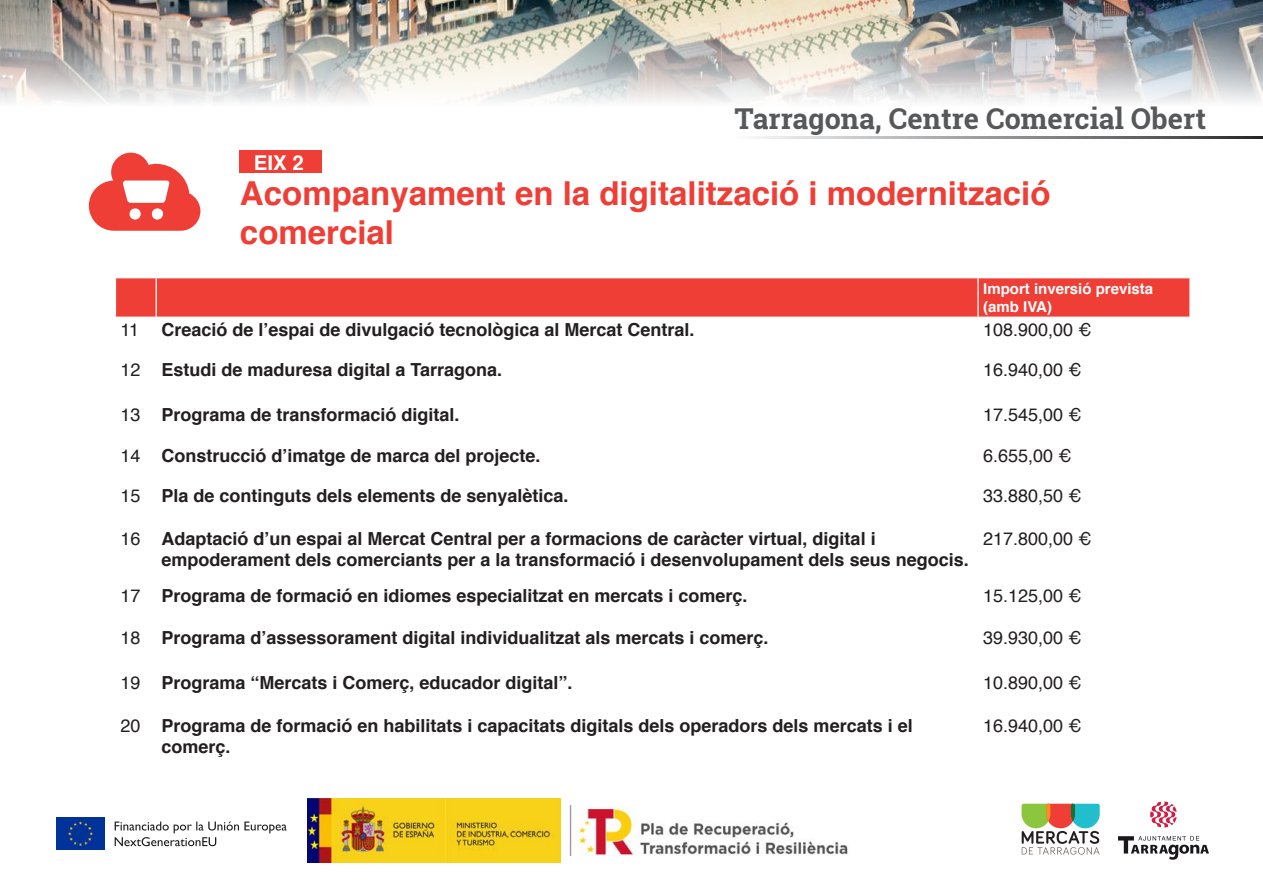
<style>
.page{position:relative;width:1263px;height:893px;background:#fff}
.page>*{position:absolute;margin:0;border:0;box-sizing:border-box;transform-origin:0 0}
.t1{font:700 33px/39.6px "Helvetica";color:#ee3e35}
.t2{font:700 28.8px "Roboto Slab";color:#57585a}
.t3{font:700 20.4px "Helvetica";color:#fff}
.t4{font:700 18px/21.6px "Helvetica";color:#231f20}
.t5{font:18px "Helvetica";color:#231f20}
.t6{font:700 15px/18px "Helvetica";color:#fff}
</style>
<div class="page">
<img style="left:0;top:0;width:1263px;height:103px">
<svg style="left:1021px;top:804px;width:79px;height:51px"></svg>
<svg style="left:1118px;top:836px;width:91px;height:24px"></svg>
<svg style="left:1150px;top:801px;width:27px;height:26px"></svg>
<svg style="left:755px;top:137px;width:507px;height:1px"></svg>
<svg style="left:89px;top:153px;width:111px;height:78px"></svg>
<div style="left:116px;top:278px;width:1073px;height:39px;background:#ee3e35"></div>
<hr style="left:156px;top:278px;width:1px;height:39px;background:#fff">
<hr style="left:977px;top:278px;width:2px;height:39px;background:#fff">
<div style="left:239px;top:150px;width:82px;height:23px;background:#ee3e35"></div>
<img style="left:560px;top:805px;width:69px;height:50px">
<img style="left:56px;top:818px;width:49px;height:32px">
<svg style="left:115px;top:821px;width:172px;height:25px"></svg>
<img style="left:579px;top:810px;width:269px;height:46px">
<img style="left:307px;top:799px;width:253px;height:63px">
<p class="t3" style="left:254px;top:146px;width:52px">EIX 2</p>
<p class="t2" style="left:735px;top:98px;width:473px">Tarragona, Centre Comercial Obert</p>
<p class="t1" style="left:240px;top:174px;width:812px">Acompanyament en la digitalització i modernització comercial</p>
<p class="t6" style="left:983px;top:280px;width:172px">Import inversió prevista (amb IVA)</p>
<p class="t5" style="left:121px;top:316px;width:20px">11</p>
<p class="t4" style="left:161px;top:319px;width:535px">Creació de l’espai de divulgació tecnològica al Mercat Central.</p>
<p class="t5" style="left:983px;top:316px;width:110px">108.900,00 €</p>
<p class="t5" style="left:121px;top:356px;width:22px">12</p>
<p class="t4" style="left:161px;top:359px;width:342px">Estudi de maduresa digital a Tarragona.</p>
<p class="t5" style="left:983px;top:356px;width:100px">16.940,00 €</p>
<p class="t5" style="left:121px;top:401px;width:22px">13</p>
<p class="t4" style="left:161px;top:404px;width:300px">Programa de transformació digital.</p>
<p class="t5" style="left:983px;top:401px;width:100px">17.545,00 €</p>
<p class="t5" style="left:121px;top:442px;width:22px">14</p>
<p class="t4" style="left:161px;top:445px;width:381px">Construcció d’imatge de marca del projecte.</p>
<p class="t5" style="left:983px;top:442px;width:90px">6.655,00 €</p>
<p class="t5" style="left:121px;top:482px;width:22px">15</p>
<p class="t4" style="left:161px;top:485px;width:409px">Pla de continguts dels elements de senyalètica.</p>
<p class="t5" style="left:983px;top:482px;width:100px">33.880,50 €</p>
<p class="t5" style="left:121px;top:524px;width:22px">16</p>
<p class="t4" style="left:161px;top:528px;width:809px">Adaptació d’un espai al Mercat Central per a formacions de caràcter virtual, digital i empoderament dels comerciants per a la transformació i desenvolupament dels seus negocis.</p>
<p class="t5" style="left:983px;top:524px;width:110px">217.800,00 €</p>
<p class="t5" style="left:121px;top:582px;width:22px">17</p>
<p class="t4" style="left:161px;top:585px;width:588px">Programa de formació en idiomes especialitzat en mercats i comerç.</p>
<p class="t5" style="left:983px;top:582px;width:100px">15.125,00 €</p>
<p class="t5" style="left:121px;top:623px;width:22px">18</p>
<p class="t4" style="left:161px;top:627px;width:609px">Programa d’assessorament digital individualitzat als mercats i comerç.</p>
<p class="t5" style="left:983px;top:623px;width:100px">39.930,00 €</p>
<p class="t5" style="left:121px;top:669px;width:22px">19</p>
<p class="t4" style="left:161px;top:672px;width:413px">Programa “Mercats i Comerç, educador digital”.</p>
<p class="t5" style="left:983px;top:669px;width:100px">10.890,00 €</p>
<p class="t5" style="left:121px;top:711px;width:22px">20</p>
<p class="t4" style="left:161px;top:715px;width:753px">Programa de formació en habilitats i capacitats digitals dels operadors dels mercats i el comerç.</p>
<p class="t5" style="left:983px;top:711px;width:100px">16.940,00 €</p>
</div>
